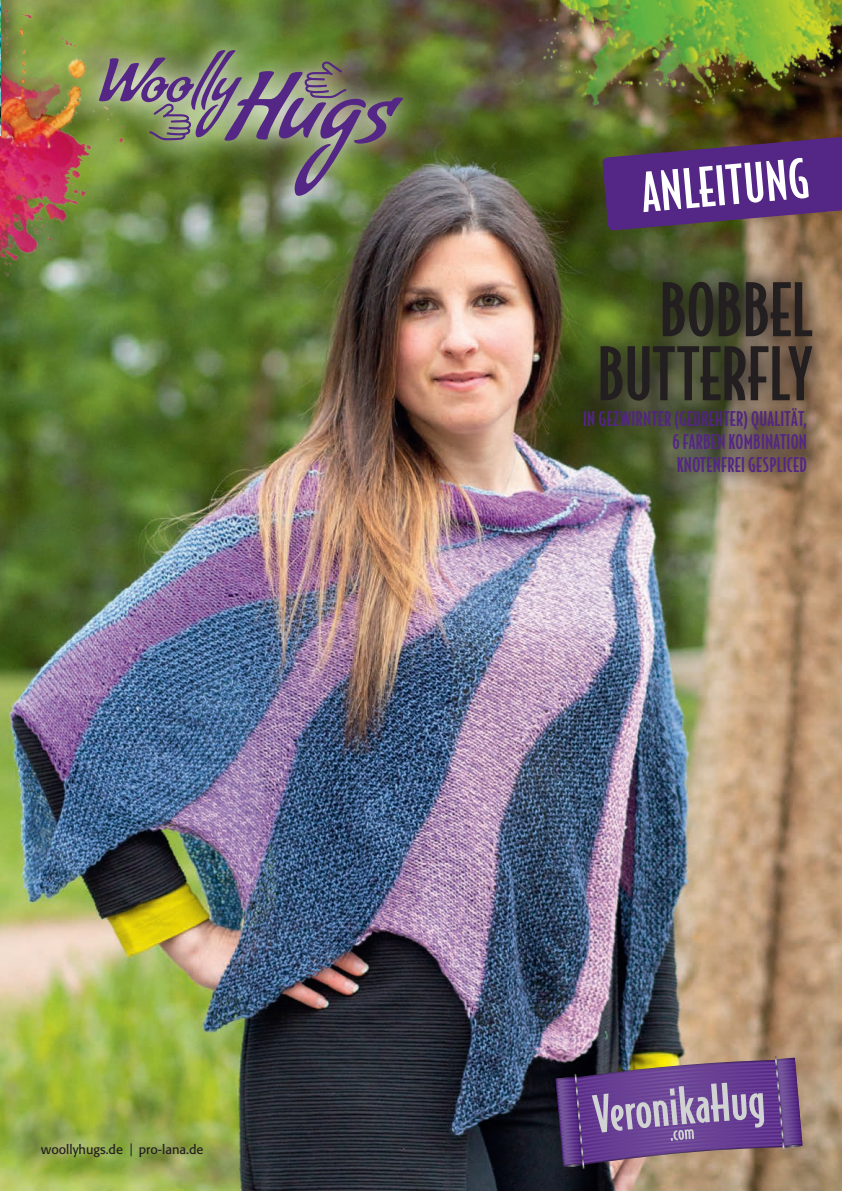
<style>
.page{position:relative;width:842px;height:1191px;background:#fff}
.page>*{position:absolute;margin:0;border:0;box-sizing:border-box;transform-origin:0 0}
.t1{font:500 70px/64px "Bodega Sans";color:#231f20;text-align:right}
.t2{font:500 52px "Bodega Sans";color:#fff}
.t3{font:500 19.2px/23.2px "Bodega Sans";letter-spacing:.015em;color:#542685;text-align:justify}
.t4{font:12.8px "Formata";color:#231f20}
</style>
<div class="page">
<img style="left:0;top:0;width:842px;height:1191px">
<svg style="left:144px;top:26px;width:281px;height:193px;background:#677943"></svg>
<img style="left:144px;top:50px;width:259px;height:146px">
<img style="left:524px;top:0;width:318px;height:143px">
<svg style="left:602px;top:135px;width:240px;height:96px;background:#56326d"></svg>
<img style="left:0;top:0;width:144px;height:283px">
<svg style="left:554px;top:1054px;width:250px;height:116px;background:#7a5c88"></svg>
<img style="left:560px;top:385px;width:271px;height:112px">
<svg style="left:576px;top:257px;width:260px;height:168px;background:#595937"></svg>
<img style="left:0;top:0;width:1px;height:135px">
<p class="t4" style="left:41px;top:1141px;width:164px">woollyhugs.de | pro-lana.de</p>
<p class="t2" style="left:639px;top:162px;width:170px;rotate:-5deg">ANLEITUNG</p>
<p class="t1" style="left:597px;top:276px;width:217px">BOBBEL<br>BUTTERFLY</p>
<p class="t3" style="left:672px;top:407px;width:136px;text-indent:-89px">IN GEZWIRNTER (GEDREHTER) QUALITÄT, 6 FARBEN KOMBINATION KNOTENFREI GESPLICED</p>
</div>
